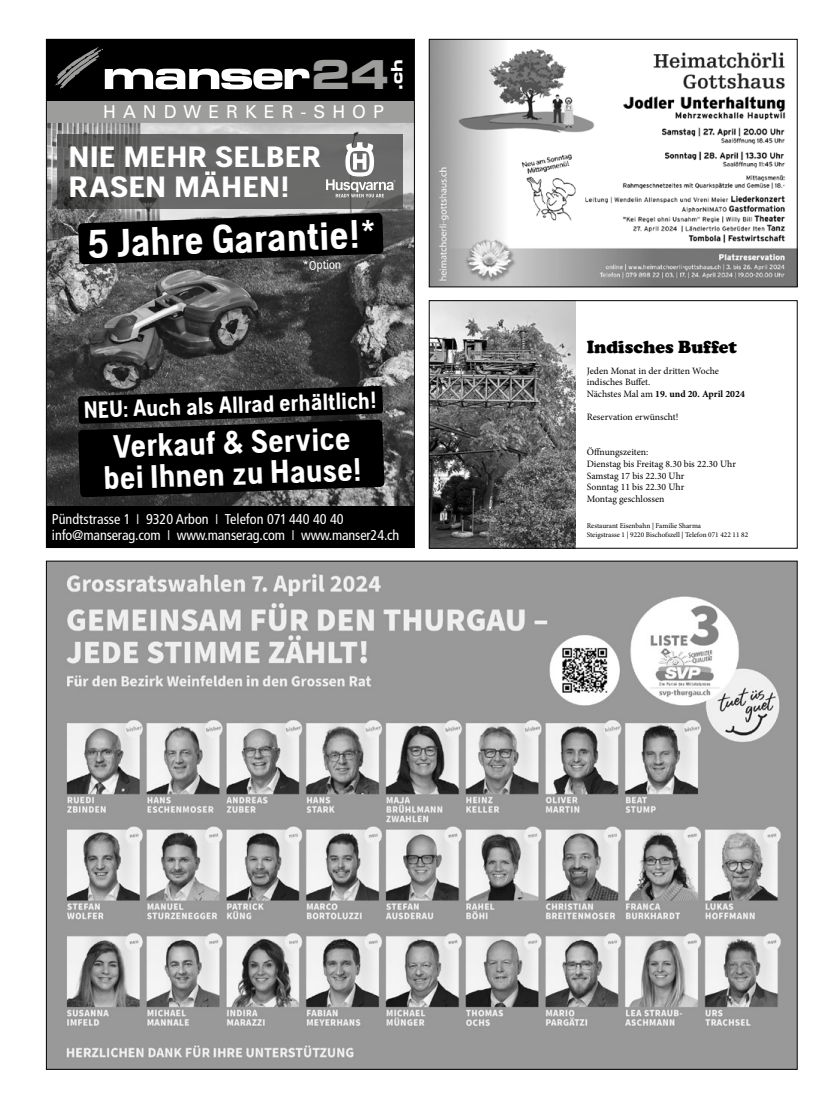
<style>
.page{position:relative;width:833px;height:1117px;background:#fff}
.page>*{position:absolute;margin:0;border:0;box-sizing:border-box;transform-origin:0 0}
.t1{font:39.88px "Eurostile Bold Extended Two";color:#9d9d9c}
.t2{font:700 39.75px "Husqvarna Gothic";color:#fff}
.t3{font:700 32.5px/31.2px "Husqvarna Gothic";color:#fff;text-align:center}
.t4{font:700 29.25px/30.6px "Husqvarna Gothic";color:#fff;scale:1.2 1}
.t5{font:700 23.25px "Husqvarna Gothic";color:#fff}
.t6{font:900 18.12px "Cooper";color:#000}
.t7{font:17.75px "Univers LT";letter-spacing:.39em;color:#fff}
.t8{font:15.62px "Eurostile Bold Extended Two";color:#fff}
.t9{font:condensed 14.25px/15.2px "Frutiger";letter-spacing:-.01em;color:#fff}
.t10{font:condensed 12.5px "Frutiger";color:#fff}
.t11{font:9.75px/11.6px "Minion Pro";color:#000}
.t12{font:7.25px/8.8px "Minion Pro";color:#000}
.s1{font-weight:700}
</style>
<div class="page">
<img style="left:48px;top:562px;width:747px;height:505px">
<img style="left:48px;top:123px;width:365px;height:383px">
<div style="left:46px;top:101px;width:368px;height:22px;background:#9d9d9c"></div>
<div style="left:46px;top:39px;width:368px;height:62px;background:#000"></div>
<svg style="left:55px;top:47px;width:254px;height:42px"></svg>
<img style="left:58px;top:135px;width:344px;height:73px">
<div style="left:46px;top:506px;width:368px;height:41px;background:#000"></div>
<svg style="left:326px;top:142px;width:69px;height:55px"></svg>
<svg style="left:78px;top:213px;width:305px;height:51px;background:#181818"></svg>
<svg style="left:78px;top:386px;width:306px;height:111px;background:#0c0c0c"></svg>
<img style="left:431px;top:41px;width:364px;height:244px">
<div style="left:429px;top:39px;width:368px;height:248px;border:1px solid #000"></div>
<img style="left:431px;top:302px;width:144px;height:244px">
<div style="left:429px;top:300px;width:368px;height:248px;border:1px solid #000"></div>
<h1 class="t1" style="left:311px;top:47px;width:80px">24</h1>
<h3 class="t8" style="left:386px;top:91px;width:34px;rotate:-90deg">.ch</h3>
<h3 class="t7" style="left:103px;top:101px;width:282px">HANDWERKER-SHOP</h3>
<h3 class="t4" style="left:68px;top:141px;width:212px">NIE MEHR SELBER<br>RASEN MÄHEN!</h3>
<h2 class="t2" style="left:86px;top:221px;width:291px;rotate:-2deg">5 Jahre Garantie!*</h2>
<p class="t10" style="left:302px;top:258px;width:40px;rotate:-2deg">*Option</p>
<h3 class="t5" style="left:84px;top:396px;width:294px;rotate:-2deg">NEU: Auch als Allrad erhältlich!</h3>
<h3 class="t3" style="left:102px;top:430px;width:260px;rotate:-2deg">Verkauf &amp; Service bei Ihnen zu Hause!</h3>
<h3 class="t9" style="left:52px;top:511px;width:349px">Pündtstrasse 1 ❘ 9320 Arbon ❘ Telefon 071 440 40 40 info@manserag.com ❘ www.manserag.com ❘ www.manser24.ch</h3>
<h3 class="t6" style="left:587px;top:337px;width:151px">Indisches Buffet</h3>
<p class="t11" style="left:587px;top:365px;width:160px">Jeden Monat in der dritten Woche indisches Buffet.<br>Nächstes Mal am <span class="s1">19. und 20. April 2024</span></p>
<p class="t11" style="left:587px;top:411px;width:93px">Reservation erwünscht!</p>
<p class="t11" style="left:587px;top:446px;width:151px">Öffnungszeiten:<br>Dienstag bis Freitag 8.30 bis 22.30 Uhr<br>Samstag 17 bis 22.30 Uhr<br>Sonntag 11 bis 22.30 Uhr<br>Montag geschlossen</p>
<p class="t12" style="left:587px;top:521px;width:163px">Restaurant Eisenbahn | Familie Sharma<br>Steigstrasse 1 | 9220 Bischofszell | Telefon 071 422 11 82</p>
</div>
